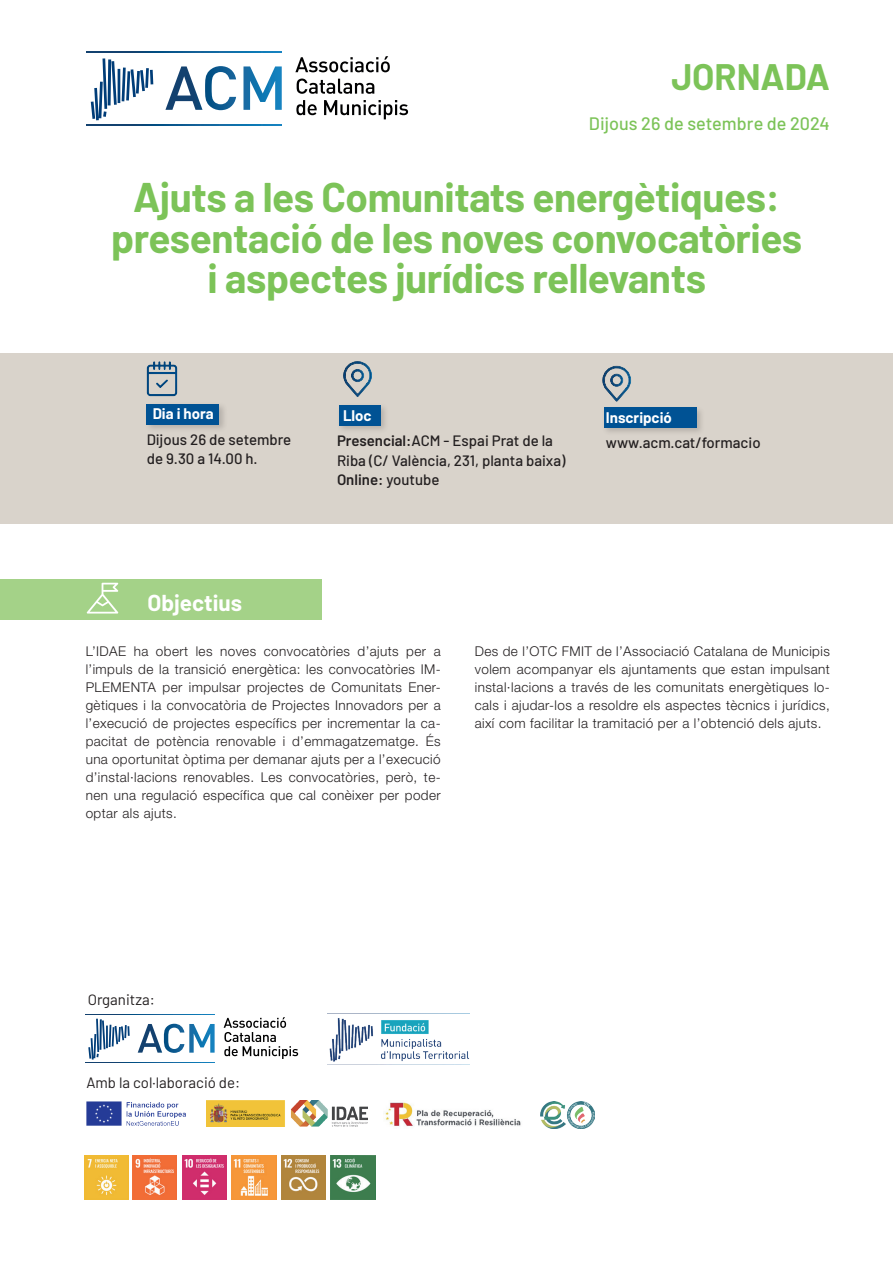
<style>
.page{position:relative;width:893px;height:1263px;background:#fff}
.page>*{position:absolute;margin:0;border:0;box-sizing:border-box;transform-origin:0 0}
.t1{font:700 40.5px/40.5px "Barlow";letter-spacing:-.01em;color:#7cc358;text-align:center}
.t2{font:700 36px "Barlow";color:#7cc358}
.t3{font:700 22.5px "Barlow";color:#fff}
.t4{font:500 18px "Barlow";letter-spacing:.005em;color:#7cc358}
.t5{font:500 15px/19.5px "Barlow";color:#231f20}
.t6{font:15px "Barlow";color:#231f20}
.t7{font:700 15px "Barlow";color:#fff}
.t8{font:300 13.5px/18px "Helvetica Neue LT Std";letter-spacing:.03em;color:#231f20;text-align:justify}
.s1{font-weight:700;color:#fff}
.s2{font-weight:600}
</style>
<div class="page">
<div style="left:0;top:354px;width:893px;height:170px;background:#d9d3cb"></div>
<div style="left:601px;top:405px;width:104px;height:32px;background:#231f20;opacity:.2"></div>
<div style="left:604px;top:408px;width:92px;height:20px;background:#005294"></div>
<div style="left:336px;top:403px;width:53px;height:31px;background:#231f20;opacity:.2"></div>
<div style="left:339px;top:405px;width:42px;height:21px;background:#005294"></div>
<div style="left:144px;top:401px;width:84px;height:32px;background:#231f20;opacity:.2"></div>
<div style="left:147px;top:404px;width:72px;height:20px;background:#005294"></div>
<div style="left:145px;top:358px;width:33px;height:39px;background:#231f20;opacity:.2"></div>
<div style="left:341px;top:359px;width:32px;height:39px;background:#231f20;opacity:.2"></div>
<svg style="left:91px;top:58px;width:62px;height:62px"></svg>
<svg style="left:87px;top:51px;width:195px;height:1px"></svg>
<svg style="left:87px;top:125px;width:195px;height:1px"></svg>
<svg style="left:165px;top:66px;width:117px;height:44px"></svg>
<svg style="left:295px;top:56px;width:95px;height:16px"></svg>
<svg style="left:297px;top:79px;width:77px;height:15px"></svg>
<svg style="left:296px;top:100px;width:21px;height:15px"></svg>
<svg style="left:324px;top:100px;width:84px;height:19px"></svg>
<div style="left:600px;top:364px;width:32px;height:39px;background:#231f20;opacity:.2"></div>
<div style="left:0;top:579px;width:321px;height:41px;background:#a4d288"></div>
<svg style="left:87px;top:583px;width:31px;height:30px"></svg>
<svg style="left:88px;top:1019px;width:42px;height:40px"></svg>
<svg style="left:86px;top:1014px;width:129px;height:1px"></svg>
<svg style="left:86px;top:1062px;width:129px;height:1px"></svg>
<svg style="left:138px;top:1024px;width:77px;height:29px"></svg>
<svg style="left:224px;top:1017px;width:74px;height:42px"></svg>
<img style="left:328px;top:1013px;width:141px;height:49px">
<img style="left:86px;top:1101px;width:100px;height:25px">
<img style="left:207px;top:1100px;width:161px;height:26px">
<img style="left:385px;top:1102px;width:136px;height:24px">
<img style="left:541px;top:1101px;width:53px;height:27px">
<img style="left:133px;top:1155px;width:44px;height:44px">
<img style="left:84px;top:1155px;width:44px;height:44px">
<img style="left:232px;top:1155px;width:44px;height:44px">
<img style="left:182px;top:1155px;width:44px;height:44px">
<img style="left:331px;top:1155px;width:44px;height:44px">
<img style="left:281px;top:1155px;width:45px;height:44px">
<h2 class="t2" style="left:671px;top:50px;width:160px">JORNADA</h2>
<h3 class="t4" style="left:589px;top:110px;width:242px">Dijous 26 de setembre de 2024</h3>
<h1 class="t1" style="left:111px;top:174px;width:692px">Ajuts a les Comunitats energètiques: presentació de les noves convocatòries i aspectes jurídics rellevants</h1>
<p class="t7" style="left:153px;top:403px;width:62px">Dia i hora</p>
<p class="t5" style="left:147px;top:429px;width:146px">Dijous 26 de setembre de 9.30 a 14.00 h.</p>
<h3 class="t3" style="left:147px;top:586px;width:96px">Objectius</h3>
<p class="t5" style="left:337px;top:401px;width:218px;line-height:25.5px;text-indent:6px"><span class="s1">Lloc<br></span><span class="s2">Presencial:</span>ACM - Espai Prat de la</p>
<p class="t5" style="left:337px;top:449px;width:230px">Riba (C/ València, 231, planta baixa)<br><span class="s2">Online:</span> youtube</p>
<p class="t7" style="left:606px;top:406px;width:67px">Inscripció</p>
<p class="t5" style="left:606px;top:432px;width:156px">www.acm.cat/formacio</p>
<p class="t8" style="left:86px;top:642px;width:357px">L’IDAE ha obert les noves convocatòries d’ajuts per a l’impuls de la transició energètica: les convocatòries IM-PLEMENTA per impulsar projectes de Comunitats Ener&shy;gètiques i la convocatòria de Projectes Innovadors per a l’execució de projectes específics per incrementar la ca&shy;pacitat de potència renovable i d’emmagatzematge. És una oportunitat òptima per demanar ajuts per a l’execució d’instal·lacions renovables. Les convocatòries, però, te&shy;nen una regulació específica que cal conèixer per poder optar als ajuts.</p>
<p class="t8" style="left:475px;top:641px;width:357px">Des de l’OTC FMIT de l’Associació Catalana de Municipis volem acompanyar els ajuntaments que estan impulsant instal·lacions a través de les comunitats energètiques lo&shy;cals i ajudar-los a resoldre els aspectes tècnics i jurídics, així com facilitar la tramitació per a l’obtenció dels ajuts.</p>
<p class="t6" style="left:88px;top:989px;width:69px">Organitza:</p>
<p class="t6" style="left:86px;top:1072px;width:155px">Amb la col·laboració de:</p>
</div>
